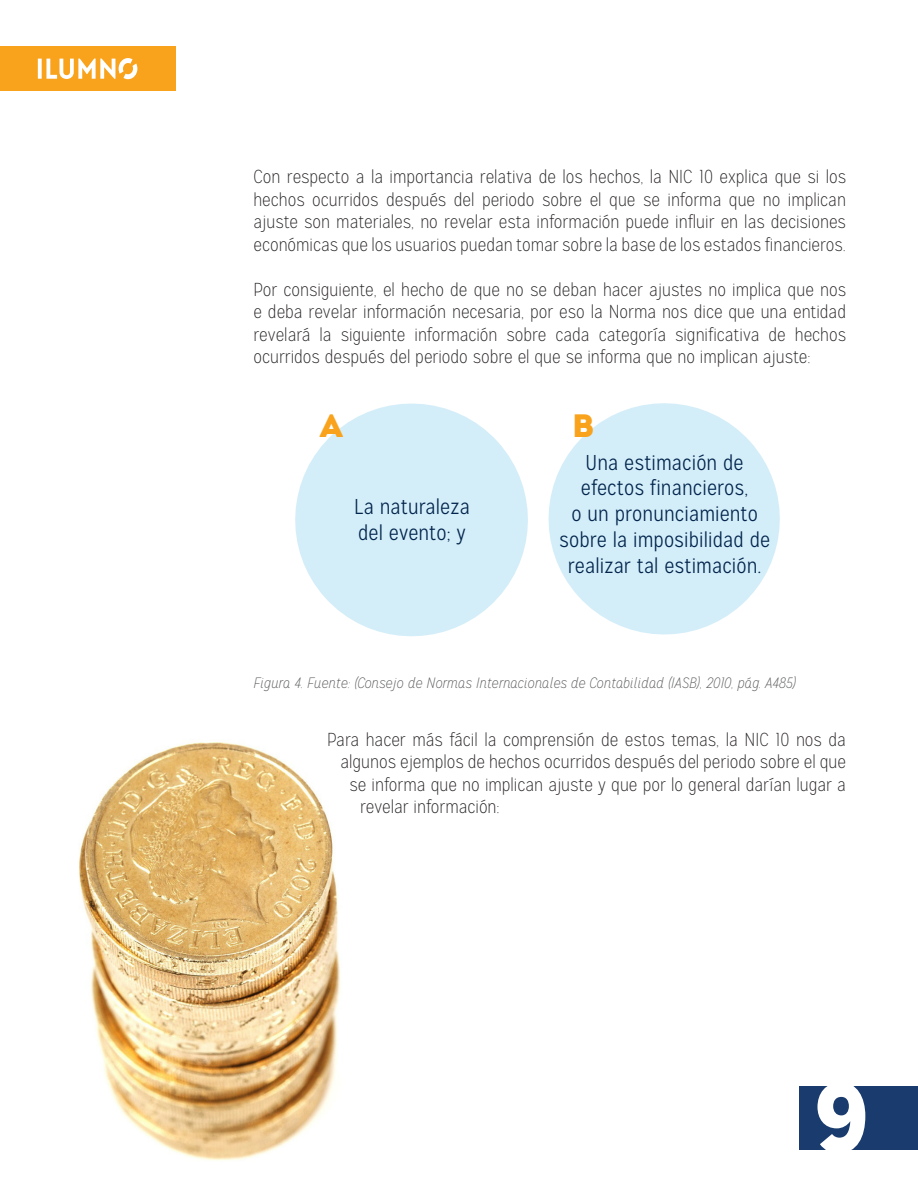
<style>
.page{position:relative;width:918px;height:1188px;background:#fff}
.page>*{position:absolute;margin:0;border:0;box-sizing:border-box;transform-origin:0 0}
.t1{font:900 97.5px "Mission Gothic";color:#fff}
.t2{font:900 32.25px "Intro";color:#f9a21c}
.t3{font:300 21.45px/25.8px "Mission Gothic";letter-spacing:.005em;color:#02254d}
.t4{font:100 18.75px/22.5px "Mission Gothic";color:#231f20;text-align:justify}
.t5{font:italic 100 15px "Mission Gothic";color:#57585a}
</style>
<div class="page">
<div style="left:799px;top:1087px;width:119px;height:63px;background:#193b6d"></div>
<div style="left:0;top:46px;width:175px;height:45px;background:#f9a21c"></div>
<svg style="left:38px;top:58px;width:99px;height:21px"></svg>
<img style="left:79px;top:742px;width:262px;height:419px">
<svg style="left:295px;top:404px;width:233px;height:232px;fill:#d4eef9"></svg>
<svg style="left:549px;top:403px;width:231px;height:232px;fill:#d4eef9"></svg>
<p class="t4" style="left:254px;top:166px;width:594px">Con respecto a la importancia relativa de los hechos, la NIC 10 explica que si los hechos ocurridos después del periodo sobre el que se informa que no implican ajuste son materiales, no revelar esta información puede influir en las decisiones económicas que los usuarios puedan tomar sobre la base de los estados financieros.</p>
<p class="t4" style="left:254px;top:278px;width:594px">Por consiguiente, el hecho de que no se deban hacer ajustes no implica que nos e deba revelar información necesaria, por eso la Norma nos dice que una entidad revelará la siguiente información sobre cada categoría significativa de hechos ocurridos después del periodo sobre el que se informa que no implican ajuste:</p>
<h2 class="t2" style="left:320px;top:404px;width:24px">A</h2>
<p class="t3" style="left:354px;top:494px;width:117px">La naturaleza del evento; y</p>
<h2 class="t2" style="left:573px;top:404px;width:23px">B</h2>
<p class="t3" style="left:559px;top:450px;width:213px;text-align:center">Una estimación de efectos financieros,<br>o un pronunciamiento sobre la imposibilidad de realizar tal estimación.</p>
<p class="t5" style="left:254px;top:674px;width:544px">Figura 4. Fuente: (Consejo de Normas Internacionales de Contabilidad (IASB), 2010, pág. A485)</p>
<p class="t4" style="left:327px;top:728px;width:520px">Para hacer más fácil la comprensión de estos temas, la NIC 10 nos da</p>
<p class="t4" style="left:340px;top:751px;width:507px">algunos ejemplos de hechos ocurridos después del periodo sobre el que</p>
<p class="t4" style="left:350px;top:773px;width:498px">se informa que no implican ajuste y que por lo general darían lugar a</p>
<p class="t4" style="left:360px;top:796px;width:141px">revelar información:</p>
<h1 class="t1" style="left:814px;top:1054px;width:54px">9</h1>
</div>
